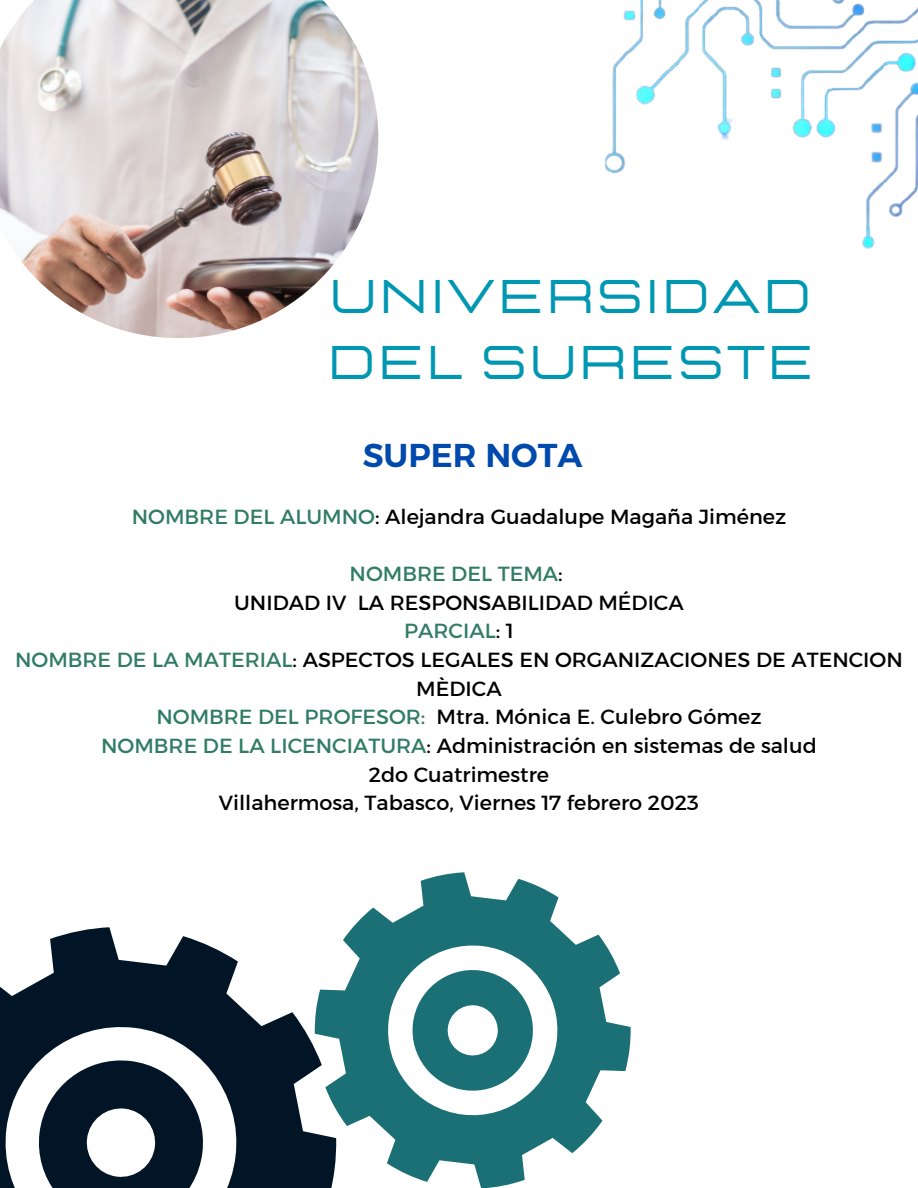
<style>
.page{position:relative;width:918px;height:1188px;background:#fff}
.page>*{position:absolute;margin:0;border:0;box-sizing:border-box;transform-origin:0 0}
.t1{font:46.95px/65.8px "Lastica";letter-spacing:.06em;color:#0097b2}
.t2{font:700 32.85px "Kief Montaser Semi";color:#004aad}
.t3{font:20.85px/28.7px "Kief Montaser Regular";color:#000;text-align:center}
.s1{color:#317c65}
</style>
<div class="page">
<svg style="left:0;top:927px;width:315px;height:261px;fill:#021527"></svg>
<svg style="left:34px;top:1056px;width:174px;height:132px"></svg>
<svg style="left:315px;top:872px;width:316px;height:316px;fill:#1b7075"></svg>
<svg style="left:409px;top:967px;width:127px;height:127px"></svg>
<img style="left:605px;top:0;width:313px;height:249px">
<img style="left:0;top:0;width:378px;height:338px">
<h1 class="t1" style="left:328px;top:265px;width:487px">UNIVERSIDAD<br>DEL SURESTE</h1>
<h2 class="t2" style="left:363px;top:436px;width:221px">SUPER NOTA</h2>
<p class="t3" style="left:132px;top:502px;width:656px"><span class="s1">NOMBRE DEL ALUMNO</span>: Alejandra Guadalupe Magaña Jiménez</p>
<p class="t3" style="left:15px;top:559px;width:889px"><span class="s1">NOMBRE DEL TEMA</span>:<br>UNIDAD IV LA RESPONSABILIDAD MÉDICA<br><span class="s1">PARCIAL</span>: 1<br><span class="s1">NOMBRE DE LA MATERIAL</span>: ASPECTOS LEGALES EN ORGANIZACIONES DE ATENCION MÈDICA<br><span class="s1">NOMBRE DEL PROFESOR:</span> Mtra. Mónica E. Culebro Gómez<br><span class="s1">NOMBRE DE LA LICENCIATURA</span>: Administración en sistemas de salud<br>2do Cuatrimestre<br>Villahermosa, Tabasco, Viernes 17 febrero 2023</p>
</div>
